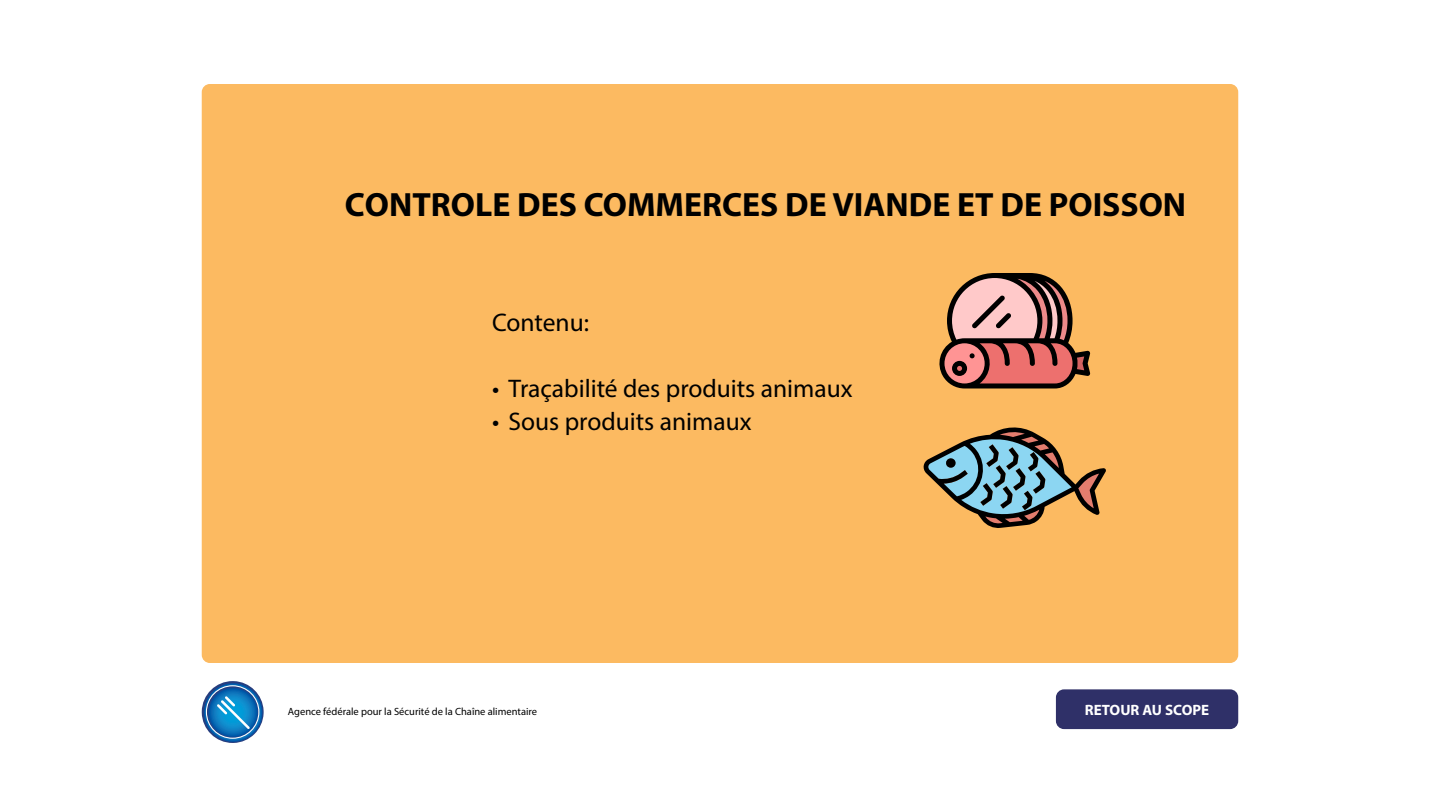
<style>
.page{position:relative;width:1440px;height:810px;background:#fff}
.page>*{position:absolute;margin:0;border:0;box-sizing:border-box;transform-origin:0 0}
.t1{font:700 33.75px "Myriad Pro";color:#000}
.t2{font:25.5px "Myriad Pro";color:#000}
.t3{font:700 15px "Myriad Pro";color:#fff}
.t4{font:10.5px "Myriad Pro";color:#000}
</style>
<div class="page">
<div style="left:202px;top:84px;width:1036px;height:579px;background:#fcba61;border-radius:8px"></div>
<div style="left:1056px;top:689px;width:182px;height:40px;background:#2f3068;border-radius:8px"></div>
<svg style="left:939px;top:273px;width:151px;height:116px"></svg>
<svg style="left:923px;top:427px;width:183px;height:101px"></svg>
<svg style="left:202px;top:681px;width:62px;height:62px"></svg>
<h1 class="t1" style="left:345px;top:182px;width:843px">CONTROLE DES COMMERCES DE VIANDE ET DE POISSON</h1>
<p class="t2" style="left:492px;top:307px;width:99px">Contenu:</p>
<p class="t2" style="left:492px;top:373px;width:362px">• Traçabilité des produits animaux</p>
<p class="t2" style="left:492px;top:406px;width:261px">• Sous produits animaux</p>
<p class="t4" style="left:288px;top:705px;width:251px">Agence fédérale pour la Sécurité de la Chaîne alimentaire</p>
<p class="t3" style="left:1085px;top:700px;width:126px">RETOUR AU SCOPE</p>
</div>
